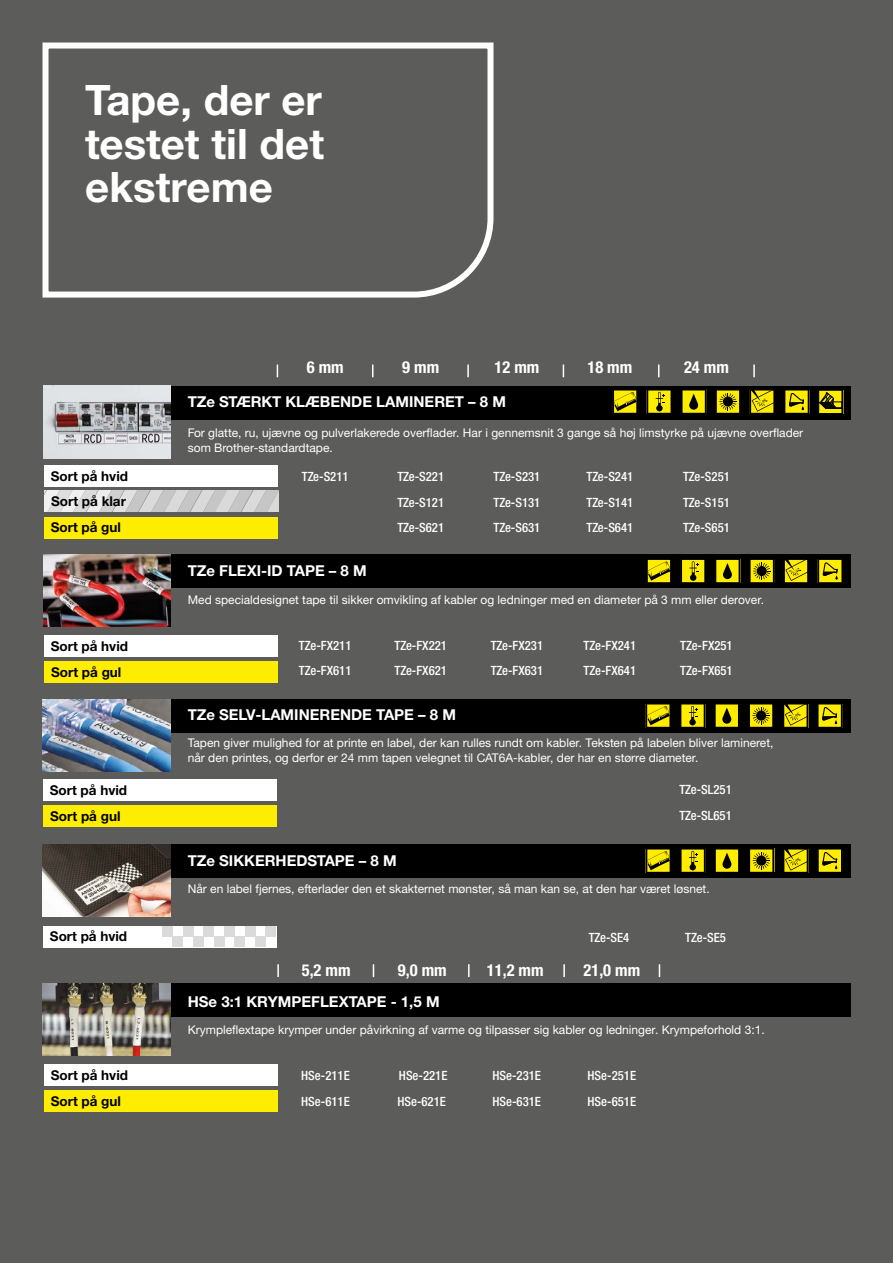
<style>
.page{position:relative;width:893px;height:1263px;background:#5c5c5b}
.page>*{position:absolute;margin:0;border:0;box-sizing:border-box;transform-origin:0 0}
.t1{font:700 42px/43.5px "Helvetica Neue LTW1 G";color:#fff;text-align:justify}
.t2{font:700 condensed 16.5px "Helvetica Neue LTW1 G";color:#fff}
.t3{font:700 15px "Helvetica Neue LTW1 G";color:#fff}
.t4{font:700 13.5px/25.7px "Helvetica Neue LTW1 G";color:#000}
.t5{font:500 condensed 12.75px/25.5px "Helvetica Neue LTW1 G";color:#fff}
.t6{font:12px/15px "Helvetica Neue LTW1 G";color:#fff}
</style>
<div class="page">
<svg style="left:44px;top:491px;width:234px;height:21px;background:#d4d4d4"></svg>
<div style="left:130px;top:983px;width:721px;height:34px;background:#000"></div>
<div style="left:130px;top:554px;width:721px;height:34px;background:#000"></div>
<div style="left:130px;top:699px;width:721px;height:34px;background:#000"></div>
<div style="left:130px;top:844px;width:721px;height:34px;background:#000"></div>
<div style="left:130px;top:386px;width:721px;height:33px;background:#000"></div>
<svg style="left:563px;top:364px;width:1px;height:13px"></svg>
<svg style="left:467px;top:364px;width:2px;height:13px"></svg>
<svg style="left:753px;top:364px;width:2px;height:13px"></svg>
<svg style="left:658px;top:364px;width:1px;height:13px"></svg>
<div style="left:43px;top:926px;width:233px;height:21px;background:#fff"></div>
<div style="left:44px;top:465px;width:233px;height:22px;background:#fff"></div>
<svg style="left:372px;top:364px;width:1px;height:13px"></svg>
<svg style="left:277px;top:364px;width:1px;height:13px"></svg>
<div style="left:44px;top:635px;width:233px;height:21px;background:#fff"></div>
<div style="left:44px;top:661px;width:234px;height:21px;background:#ffed00"></div>
<div style="left:44px;top:517px;width:234px;height:21px;background:#ffed00"></div>
<div style="left:162px;top:926px;width:10px;height:10px;background:#dadada"></div>
<div style="left:172px;top:936px;width:11px;height:11px;background:#dadada"></div>
<div style="left:183px;top:926px;width:10px;height:10px;background:#dadada"></div>
<div style="left:193px;top:936px;width:11px;height:11px;background:#dadada"></div>
<div style="left:204px;top:926px;width:10px;height:10px;background:#dadada"></div>
<div style="left:214px;top:936px;width:10px;height:11px;background:#dadada"></div>
<div style="left:224px;top:926px;width:11px;height:10px;background:#dadada"></div>
<div style="left:235px;top:936px;width:10px;height:11px;background:#dadada"></div>
<div style="left:245px;top:926px;width:10px;height:10px;background:#dadada"></div>
<div style="left:255px;top:936px;width:11px;height:11px;background:#dadada"></div>
<div style="left:266px;top:926px;width:10px;height:10px;background:#dadada"></div>
<div style="left:43px;top:780px;width:233px;height:21px;background:#fff"></div>
<div style="left:43px;top:806px;width:234px;height:21px;background:#ffed00"></div>
<svg style="left:277px;top:964px;width:2px;height:13px"></svg>
<svg style="left:468px;top:964px;width:2px;height:13px"></svg>
<svg style="left:373px;top:964px;width:1px;height:13px"></svg>
<svg style="left:659px;top:964px;width:1px;height:13px"></svg>
<svg style="left:563px;top:964px;width:2px;height:13px"></svg>
<img style="left:44px;top:386px;width:126px;height:72px">
<img style="left:44px;top:554px;width:126px;height:73px">
<img style="left:43px;top:699px;width:127px;height:72px">
<img style="left:43px;top:844px;width:127px;height:73px">
<img style="left:43px;top:983px;width:127px;height:72px">
<svg style="left:612px;top:390px;width:25px;height:24px"></svg>
<svg style="left:646px;top:390px;width:25px;height:24px"></svg>
<svg style="left:682px;top:389px;width:25px;height:24px"></svg>
<svg style="left:716px;top:390px;width:24px;height:23px"></svg>
<svg style="left:749px;top:390px;width:25px;height:24px"></svg>
<svg style="left:785px;top:390px;width:25px;height:24px"></svg>
<svg style="left:647px;top:559px;width:24px;height:24px"></svg>
<svg style="left:680px;top:559px;width:25px;height:24px"></svg>
<svg style="left:716px;top:559px;width:23px;height:24px"></svg>
<svg style="left:750px;top:559px;width:25px;height:24px"></svg>
<svg style="left:784px;top:559px;width:24px;height:24px"></svg>
<svg style="left:817px;top:559px;width:25px;height:24px"></svg>
<svg style="left:645px;top:704px;width:25px;height:24px"></svg>
<svg style="left:681px;top:704px;width:25px;height:24px"></svg>
<svg style="left:715px;top:703px;width:25px;height:24px"></svg>
<svg style="left:750px;top:704px;width:23px;height:23px"></svg>
<svg style="left:784px;top:704px;width:23px;height:23px"></svg>
<svg style="left:818px;top:704px;width:25px;height:24px"></svg>
<svg style="left:645px;top:849px;width:25px;height:24px"></svg>
<svg style="left:681px;top:849px;width:25px;height:24px"></svg>
<svg style="left:715px;top:849px;width:24px;height:23px"></svg>
<svg style="left:750px;top:849px;width:23px;height:23px"></svg>
<svg style="left:784px;top:849px;width:25px;height:24px"></svg>
<svg style="left:818px;top:849px;width:23px;height:23px"></svg>
<svg style="left:819px;top:390px;width:23px;height:23px"></svg>
<div style="left:44px;top:1064px;width:233px;height:22px;background:#fff"></div>
<div style="left:44px;top:1090px;width:234px;height:22px;background:#ffed00"></div>
<svg style="left:42px;top:42px;width:452px;height:256px"></svg>
<h1 class="t1" style="left:85px;top:78px;width:241px">Tape, der er testet til det ekstreme</h1>
<h2 class="t2" style="left:307px;top:357px;width:38px">6 mm</h2>
<h2 class="t2" style="left:402px;top:357px;width:38px">9 mm</h2>
<h2 class="t2" style="left:494px;top:357px;width:46px">12 mm</h2>
<h2 class="t2" style="left:587px;top:357px;width:46px">18 mm</h2>
<h2 class="t2" style="left:684px;top:357px;width:46px">24 mm</h2>
<p class="t3" style="left:188px;top:393px;width:320px">TZe STÆRKT KLÆBENDE LAMINERET – 8 M</p>
<p class="t6" style="left:188px;top:425px;width:617px">For glatte, ru, ujævne og pulverlakerede overflader. Har i gennemsnit 3 gange så høj limstyrke på ujævne overflader som Brother-standardtape.</p>
<p class="t4" style="left:51px;top:463px;width:79px">Sort på hvid<br>Sort på klar<br>Sort på gul</p>
<p class="t5" style="left:302px;top:463px;width:48px">TZe-S211</p>
<p class="t5" style="left:397px;top:463px;width:48px">TZe-S221</p>
<p class="t5" style="left:493px;top:463px;width:48px">TZe-S231</p>
<p class="t5" style="left:586px;top:463px;width:48px">TZe-S241</p>
<p class="t5" style="left:683px;top:463px;width:48px">TZe-S251</p>
<p class="t5" style="left:397px;top:489px;width:48px">TZe-S121</p>
<p class="t5" style="left:493px;top:489px;width:48px">TZe-S131</p>
<p class="t5" style="left:586px;top:489px;width:48px">TZe-S141</p>
<p class="t5" style="left:683px;top:489px;width:48px">TZe-S151</p>
<p class="t5" style="left:397px;top:514px;width:48px">TZe-S621</p>
<p class="t5" style="left:493px;top:514px;width:48px">TZe-S631</p>
<p class="t5" style="left:586px;top:514px;width:48px">TZe-S641</p>
<p class="t5" style="left:683px;top:514px;width:48px">TZe-S651</p>
<p class="t3" style="left:188px;top:562px;width:180px">TZe FLEXI-ID TAPE – 8 M</p>
<p class="t6" style="left:188px;top:593px;width:578px">Med specialdesignet tape til sikker omvikling af kabler og ledninger med en diameter på 3 mm eller derover.</p>
<p class="t4" style="left:51px;top:633px;width:79px">Sort på hvid</p>
<p class="t5" style="left:491px;top:632px;width:54px">TZe-FX231</p>
<p class="t4" style="left:51px;top:659px;width:72px">Sort på gul</p>
<p class="t5" style="left:299px;top:632px;width:54px">TZe-FX211</p>
<p class="t5" style="left:394px;top:632px;width:54px">TZe-FX221</p>
<p class="t5" style="left:584px;top:632px;width:54px">TZe-FX241</p>
<p class="t5" style="left:680px;top:632px;width:54px">TZe-FX251</p>
<p class="t5" style="left:299px;top:658px;width:54px">TZe-FX611</p>
<p class="t5" style="left:394px;top:658px;width:54px">TZe-FX621</p>
<p class="t5" style="left:491px;top:658px;width:54px">TZe-FX631</p>
<p class="t5" style="left:584px;top:658px;width:54px">TZe-FX641</p>
<p class="t5" style="left:680px;top:658px;width:54px">TZe-FX651</p>
<p class="t3" style="left:188px;top:705px;width:270px">TZe SELV-LAMINERENDE TAPE – 8 M</p>
<p class="t6" style="left:188px;top:735px;width:587px">Tapen giver mulighed for at printe en label, der kan rulles rundt om kabler. Teksten på labelen bliver lamineret, når den printes, og derfor er 24 mm tapen velegnet til CAT6A-kabler, der har en større diameter.</p>
<p class="t4" style="left:50px;top:777px;width:79px">Sort på hvid<br>Sort på gul</p>
<p class="t5" style="left:679px;top:777px;width:54px">TZe-SL251<br>TZe-SL651</p>
<p class="t3" style="left:188px;top:851px;width:210px">TZe SIKKERHEDSTAPE – 8 M</p>
<p class="t6" style="left:188px;top:881px;width:523px">Når en label fjernes, efterlader den et skakternet mønster, så man kan se, at den har været løsnet.</p>
<p class="t4" style="left:50px;top:924px;width:79px">Sort på hvid</p>
<p class="t5" style="left:589px;top:924px;width:42px">TZe-SE4</p>
<p class="t5" style="left:685px;top:924px;width:42px">TZe-SE5</p>
<h2 class="t2" style="left:302px;top:960px;width:50px">5,2 mm</h2>
<h2 class="t2" style="left:398px;top:960px;width:50px">9,0 mm</h2>
<h2 class="t2" style="left:487px;top:960px;width:58px">11,2 mm</h2>
<h2 class="t2" style="left:583px;top:960px;width:58px">21,0 mm</h2>
<p class="t4" style="left:51px;top:1062px;width:79px">Sort på hvid<br>Sort på gul</p>
<p class="t3" style="left:188px;top:992px;width:253px">HSe 3:1 KRYMPEFLEXTAPE - 1,5 M</p>
<p class="t6" style="left:188px;top:1022px;width:578px">Krympleflextape krymper under påvirkning af varme og tilpasser sig kabler og ledninger. Krympeforhold 3:1.</p>
<p class="t5" style="left:301px;top:1062px;width:50px">HSe-211E</p>
<p class="t5" style="left:399px;top:1062px;width:50px">HSe-221E</p>
<p class="t5" style="left:492px;top:1062px;width:50px">HSe-231E</p>
<p class="t5" style="left:588px;top:1062px;width:50px">HSe-251E</p>
<p class="t5" style="left:301px;top:1088px;width:50px">HSe-611E</p>
<p class="t5" style="left:397px;top:1088px;width:50px">HSe-621E</p>
<p class="t5" style="left:492px;top:1088px;width:50px">HSe-631E</p>
<p class="t5" style="left:588px;top:1088px;width:50px">HSe-651E</p>
</div>
